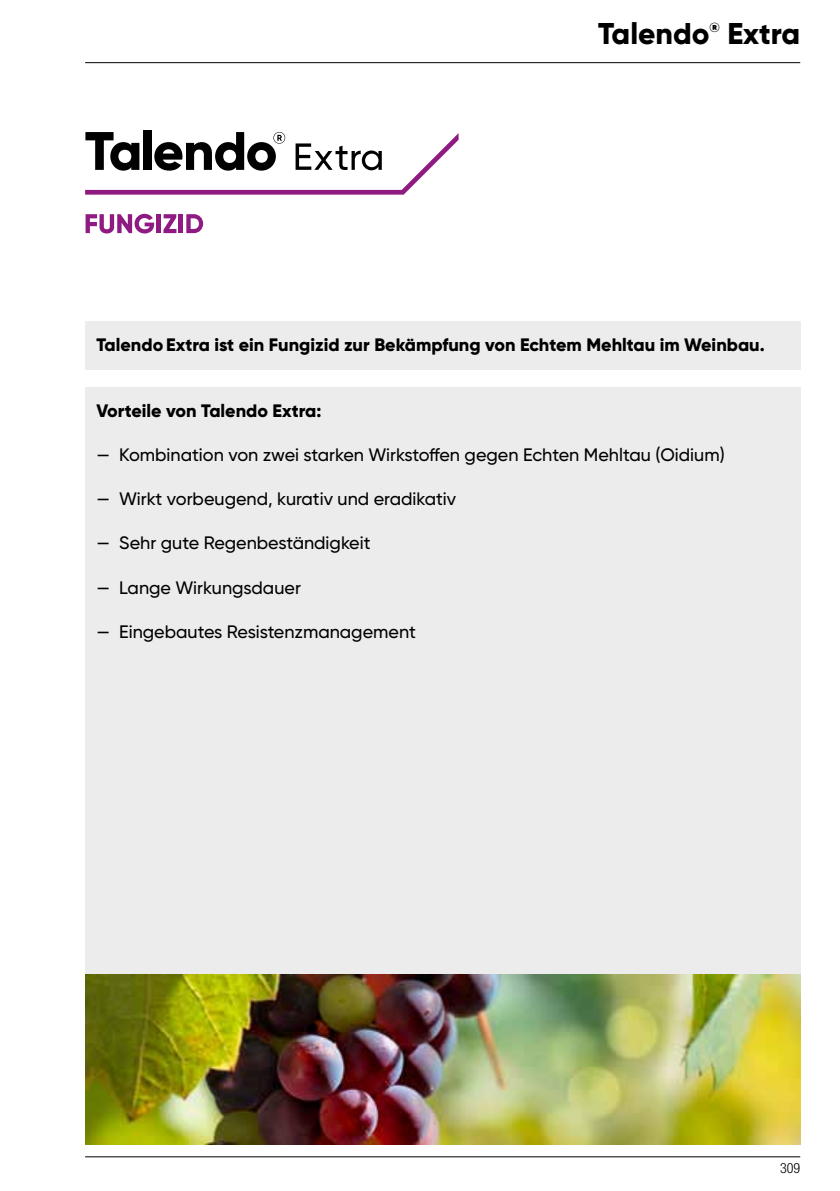
<style>
.page{position:relative;width:840px;height:1191px;background:#fff}
.page>*{position:absolute;margin:0;border:0;box-sizing:border-box;transform-origin:0 0}
.t1{font:800 30px "Gilroy";color:#000}
.t2{font:500 18px "Gilroy";color:#000}
.t3{font:800 18px "Gilroy";color:#000}
.t4{font:300 condensed 14px "Helvetica Neue LT Std";color:#000}
.t5{font:800 13.2px "Gilroy";color:#000}
</style>
<div class="page">
<hr style="left:85px;top:1156px;width:714px;height:1px;background:#000">
<hr style="left:85px;top:62px;width:714px;height:1px;background:#000">
<div style="left:85px;top:321px;width:714px;height:48px;background:#ececec"></div>
<div style="left:85px;top:387px;width:714px;height:713px;background:#ececec"></div>
<img style="left:85px;top:974px;width:714px;height:170px">
<div style="left:144px;top:130px;width:8px;height:40px;background:#000"></div>
<svg style="left:85px;top:214px;width:69px;height:19px"></svg>
<div style="left:156px;top:214px;width:5px;height:19px;background:#8f1b82"></div>
<svg style="left:163px;top:214px;width:13px;height:19px"></svg>
<hr style="left:179px;top:214px;width:4px;height:19px;background:#8f1b82">
<svg style="left:186px;top:214px;width:17px;height:19px"></svg>
<svg style="left:85px;top:132px;width:373px;height:63px"></svg>
<h1 class="t1" style="left:597px;top:15px;width:113px">Talendo</h1>
<p class="t5" style="left:709px;top:19px;width:12px">®</p>
<h1 class="t1" style="left:727px;top:15px;width:74px">Extra</h1>
<p class="t3" style="left:96px;top:334px;width:669px">Talendo Extra ist ein Fungizid zur Bekämpfung von Echtem Mehltau im Weinbau.</p>
<p class="t3" style="left:96px;top:400px;width:226px">Vorteile von Talendo Extra:</p>
<p class="t2" style="left:96px;top:444px;width:629px">— Kombination von zwei starken Wirkstoffen gegen Echten Mehltau (Oidium)</p>
<p class="t2" style="left:96px;top:488px;width:361px">— Wirkt vorbeugend, kurativ und eradikativ</p>
<p class="t2" style="left:96px;top:532px;width:275px">— Sehr gute Regenbeständigkeit</p>
<p class="t2" style="left:96px;top:576px;width:206px">— Lange Wirkungsdauer</p>
<p class="t2" style="left:96px;top:620px;width:321px">— Eingebautes Resistenzmanagement</p>
<p class="t4" style="left:779px;top:1159px;width:22px">309</p>
</div>
